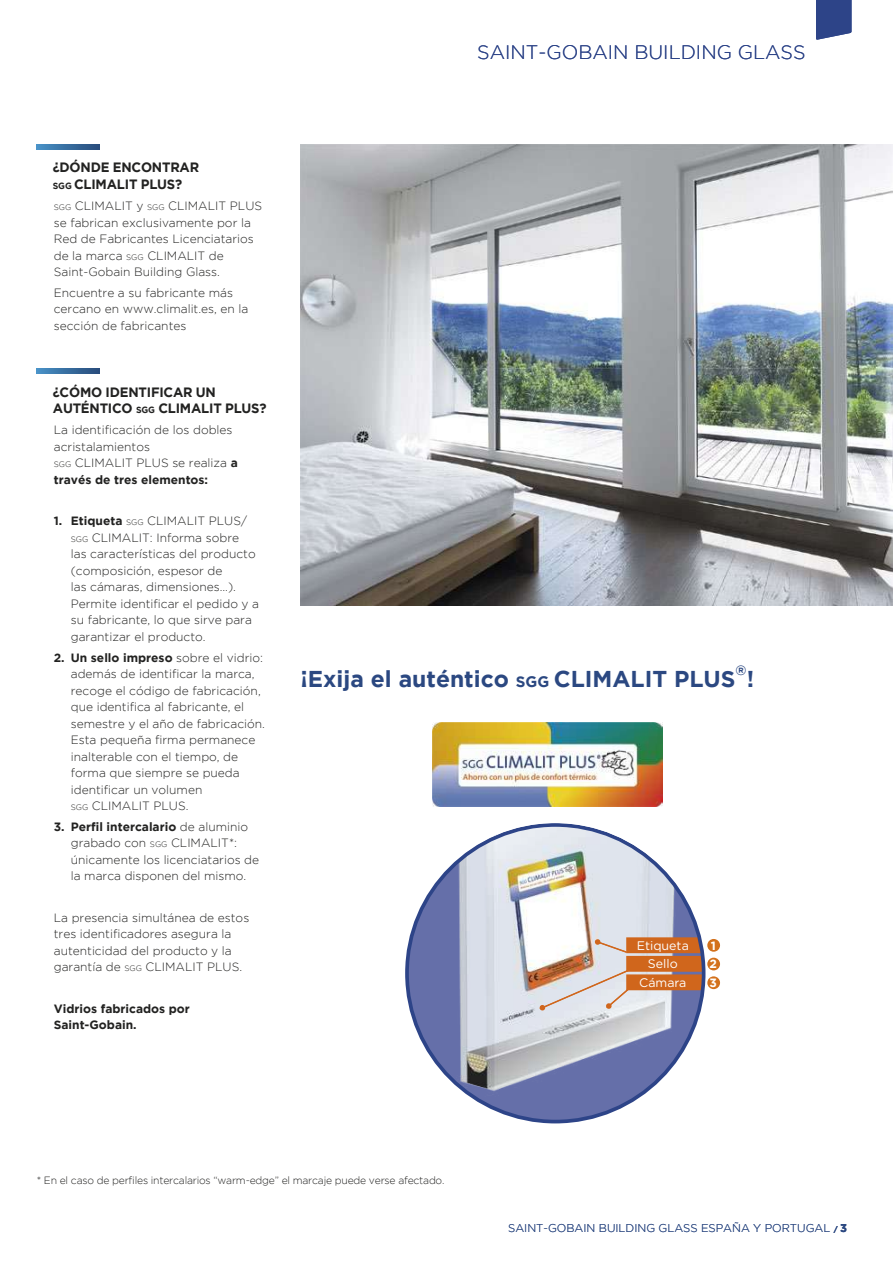
<style>
.page{position:relative;width:893px;height:1263px;background:#fff}
.page>*{position:absolute;margin:0;border:0;box-sizing:border-box;transform-origin:0 0}
.t1{font:700 22.95px "Gotham";color:#2b4881}
.t2{font:300 19.5px "Gotham";color:#2d4488}
.t3{font:700 13.5px/16.2px "Gotham";letter-spacing:-.015em;color:#222221}
.t4{font:700 13.35px "Gotham";color:#2b4881}
.t5{font:12.45px "Gotham Rounded";color:#fff}
.t6{font:300 12px/16.5px "Gotham";color:#222221}
.t7{font:700 12px/16.5px "Gotham";color:#222221}
.t8{font:700 12px/18.8px "Gotham";color:#fff;text-align:justify}
.t9{font:300 11.25px "Gotham";color:#2b4881}
.t10{font:300 10.5px "Gotham";letter-spacing:-.02em;color:#222221}
.s1{font-size:9px}
.s2{font-size:7.95px}
.s3{font-weight:700}
.s4{font-size:15.15px}
.s5{font-weight:700;font-size:7.5px}
</style>
<div class="page">
<svg style="left:816px;top:0;width:35px;height:40px"></svg>
<div style="left:707px;top:939px;width:13px;height:13px;background:#d3711c;border-radius:50%"></div>
<div style="left:707px;top:958px;width:13px;height:12px;background:#d3711c;border-radius:50%"></div>
<div style="left:707px;top:976px;width:13px;height:13px;background:#d3711c;border-radius:50%"></div>
<svg style="left:36px;top:145px;width:63px;height:5px"></svg>
<svg style="left:36px;top:369px;width:63px;height:5px"></svg>
<img style="left:300px;top:145px;width:593px;height:460px">
<img style="left:433px;top:723px;width:230px;height:84px">
<svg style="left:403px;top:823px;width:304px;height:305px"></svg>
<img style="left:407px;top:825px;width:297px;height:296px;border-radius:148px">
<svg style="left:539px;top:937px;width:165px;height:74px;background:#d0ab97"></svg>
<h2 class="t2" style="left:477px;top:42px;width:330px">SAINT-GOBAIN BUILDING GLASS</h2>
<p class="t3" style="left:53px;top:159px;width:148px">¿DÓNDE ENCONTRAR<br><span class="s1">SGG</span> CLIMALIT PLUS?</p>
<p class="t6" style="left:54px;top:197px;width:210px"><span class="s2">SGG</span> CLIMALIT y <span class="s2">SGG</span> CLIMALIT PLUS se fabrican exclusivamente por la<br>Red de Fabricantes Licenciatarios de la marca <span class="s2">SGG</span> CLIMALIT de<br>Saint-Gobain Building Glass.</p>
<p class="t6" style="left:54px;top:284px;width:196px">Encuentre a su fabricante más cercano en www.climalit.es, en la sección de fabricantes</p>
<p class="t3" style="left:53px;top:383px;width:215px">¿CÓMO IDENTIFICAR UN<br>AUTÉNTICO <span class="s1">SGG</span> CLIMALIT PLUS?</p>
<p class="t6" style="left:54px;top:422px;width:186px">La identificación de los dobles acristalamientos<br><span class="s2">SGG</span> CLIMALIT PLUS se realiza <span class="s3">a través de tres elementos:</span></p>
<p class="t6" style="left:71px;top:513px;width:190px;text-indent:-17px"><span class="s3">1. Etiqueta</span> <span class="s2">SGG</span> CLIMALIT PLUS/<br><span class="s2">SGG</span> CLIMALIT: Informa sobre<br>las características del producto (composición, espesor de<br>las cámaras, dimensiones…).<br>Permite identificar el pedido y a su fabricante, lo que sirve para garantizar el producto.</p>
<p class="t6" style="left:71px;top:649px;width:196px;text-indent:-17px"><span class="s3">2. Un sello impreso</span> sobre el vidrio: además de identificar la marca, recoge el código de fabricación, que identifica al fabricante, el semestre y el año de fabricación.<br>Esta pequeña firma permanece inalterable con el tiempo, de forma que siempre se pueda identificar un volumen<br><span class="s2">SGG</span> CLIMALIT PLUS.</p>
<p class="t6" style="left:71px;top:818px;width:190px;text-indent:-17px"><span class="s3">3. Perfil intercalario</span> de aluminio grabado con <span class="s2">SGG</span> CLIMALIT*: únicamente los licenciatarios de la marca disponen del mismo.</p>
<p class="t6" style="left:54px;top:909px;width:197px">La presencia simultánea de estos tres identificadores asegura la autenticidad del producto y la garantía de <span class="s2">SGG</span> CLIMALIT PLUS.</p>
<p class="t7" style="left:54px;top:1000px;width:138px">Vidrios fabricados por<br>Saint-Gobain.</p>
<h1 class="t1" style="left:300px;top:665px;width:437px">¡Exija el auténtico <span class="s4">SGG</span> CLIMALIT PLUS</h1>
<p class="t4" style="left:736px;top:663px;width:13px">®</p>
<h1 class="t1" style="left:747px;top:665px;width:9px">!</h1>
<p class="t5" style="left:637px;top:937px;width:54px">Etiqueta</p>
<p class="t5" style="left:648px;top:955px;width:31px">Sello</p>
<p class="t5" style="left:639px;top:974px;width:49px">Cámara</p>
<p class="t8" style="left:710px;top:936px;width:9px">1<br>2<br>3</p>
<p class="t10" style="left:37px;top:1175px;width:409px">* En el caso de perfiles intercalarios “warm-edge” el marcaje puede verse afectado.</p>
<p class="t9" style="left:508px;top:1222px;width:340px">SAINT-GOBAIN BUILDING GLASS ESPAÑA Y PORTUGAL <span class="s5">/</span> <span class="s3">3</span></p>
</div>
